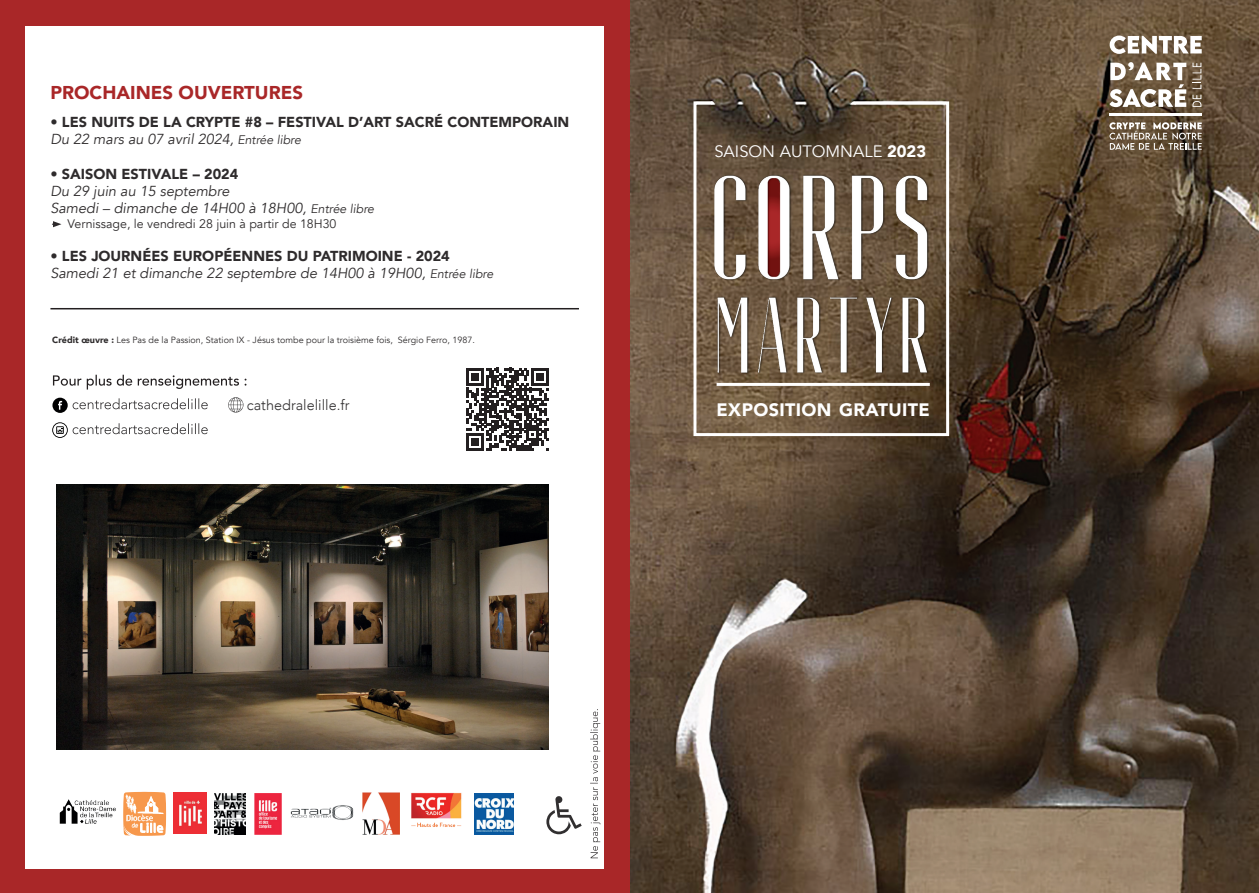
<style>
.page{position:relative;width:1259px;height:893px;background:#fff}
.page>*{position:absolute;margin:0;border:0;box-sizing:border-box;transform-origin:0 0}
.t1{font:900 18.6px "Avenir";color:#a92728}
.t2{font:900 18px "Avenir";letter-spacing:.02em;color:#fff}
.t3{font:16.5px "Avenir";color:#fff}
.t4{font:italic 14.4px/17.2px "Avenir";color:#2e2b2c}
.t5{font:900 14.4px/17.2px "Avenir";color:#2e2b2c}
.t6{font:300 14.4px "Avenir";color:#312f30}
.t7{font:12.3px "Avenir";color:#2e2b2c}
.t8{font:9px "Avenir";color:#2e2b2c}
.s1{font-weight:400;font-style:italic}
.s2{font-weight:400;font-style:italic;font-size:12.3px}
.s3{font-size:12.3px}
.s4{font-weight:900;font-style:normal}
.s5{font-weight:900}
</style>
<div class="page">
<img style="left:629px;top:0;width:630px;height:893px">
<div style="left:0;top:0;width:629px;height:893px;background:#a92728"></div>
<div style="left:26px;top:27px;width:578px;height:842px;background:#fff"></div>
<svg style="left:53px;top:375px;width:193px;height:15px"></svg>
<svg style="left:228px;top:397px;width:15px;height:15px"></svg>
<svg style="left:52px;top:422px;width:156px;height:16px"></svg>
<svg style="left:52px;top:398px;width:156px;height:15px"></svg>
<svg style="left:466px;top:368px;width:83px;height:83px"></svg>
<img style="left:59px;top:799px;width:57px;height:25px">
<img style="left:474px;top:793px;width:40px;height:41px">
<img style="left:254px;top:793px;width:28px;height:42px">
<img style="left:174px;top:792px;width:33px;height:42px">
<img style="left:215px;top:793px;width:31px;height:41px">
<img style="left:123px;top:792px;width:43px;height:44px">
<img style="left:290px;top:805px;width:64px;height:15px">
<svg style="left:546px;top:796px;width:36px;height:38px"></svg>
<svg style="left:590px;top:709px;width:10px;height:149px"></svg>
<img style="left:399px;top:792px;width:63px;height:43px">
<svg style="left:1109px;top:36px;width:92px;height:18px"></svg>
<svg style="left:1109px;top:62px;width:77px;height:45px"></svg>
<svg style="left:1192px;top:95px;width:9px;height:12px"></svg>
<svg style="left:1192px;top:63px;width:9px;height:26px"></svg>
<hr style="left:1109px;top:114px;width:92px;height:2px;background:#fff">
<svg style="left:1109px;top:122px;width:92px;height:28px"></svg>
<svg style="left:52px;top:221px;width:9px;height:6px"></svg>
<svg style="left:692px;top:100px;width:258px;height:338px"></svg>
<svg style="left:850px;top:101px;width:6px;height:3px"></svg>
<svg style="left:710px;top:101px;width:5px;height:3px"></svg>
<hr style="left:50px;top:308px;width:529px;height:1px;background:#231f20">
<img style="left:362px;top:793px;width:37px;height:42px">
<img style="left:57px;top:484px;width:491px;height:265px">
<p class="t1" style="left:50px;top:77px;width:254px">PROCHAINES OUVERTURES</p>
<p class="t5" style="left:50px;top:113px;width:520px">• LES NUITS DE LA CRYPTE #8 – FESTIVAL D’ART SACRÉ CONTEMPORAIN<br><span class="s1">Du 22 mars au 07 avril 2024,</span> <span class="s2">Entrée libre</span></p>
<p class="t5" style="left:50px;top:165px;width:189px">• SAISON ESTIVALE – 2024</p>
<p class="t4" style="left:50px;top:183px;width:325px">Du 29 juin au 15 septembre<br>Samedi – dimanche de 14H00 à 18H00, <span class="s3">Entrée libre</span></p>
<p class="t7" style="left:68px;top:217px;width:270px">Vernissage, le vendredi 28 juin à partir de 18H30</p>
<p class="t4" style="left:50px;top:247px;width:444px"><span class="s4">• LES JOURNÉES EUROPÉENNES DU PATRIMOINE - 2024<br></span>Samedi 21 et dimanche 22 septembre de 14H00 à 19H00, <span class="s3">Entrée libre</span></p>
<p class="t8" style="left:52px;top:335px;width:424px"><span class="s5">Crédit œuvre :</span> Les Pas de la Passion, Station IX - Jésus tombe pour la troisième fois, Sérgio Ferro, 1987.</p>
<p class="t6" style="left:247px;top:396px;width:104px">cathedralelille.fr</p>
<p class="t3" style="left:714px;top:142px;width:213px">SAISON AUTOMNALE <span class="s5">2023</span></p>
<p class="t2" style="left:716px;top:394px;width:215px">EXPOSITION GRATUITE</p>
</div>
